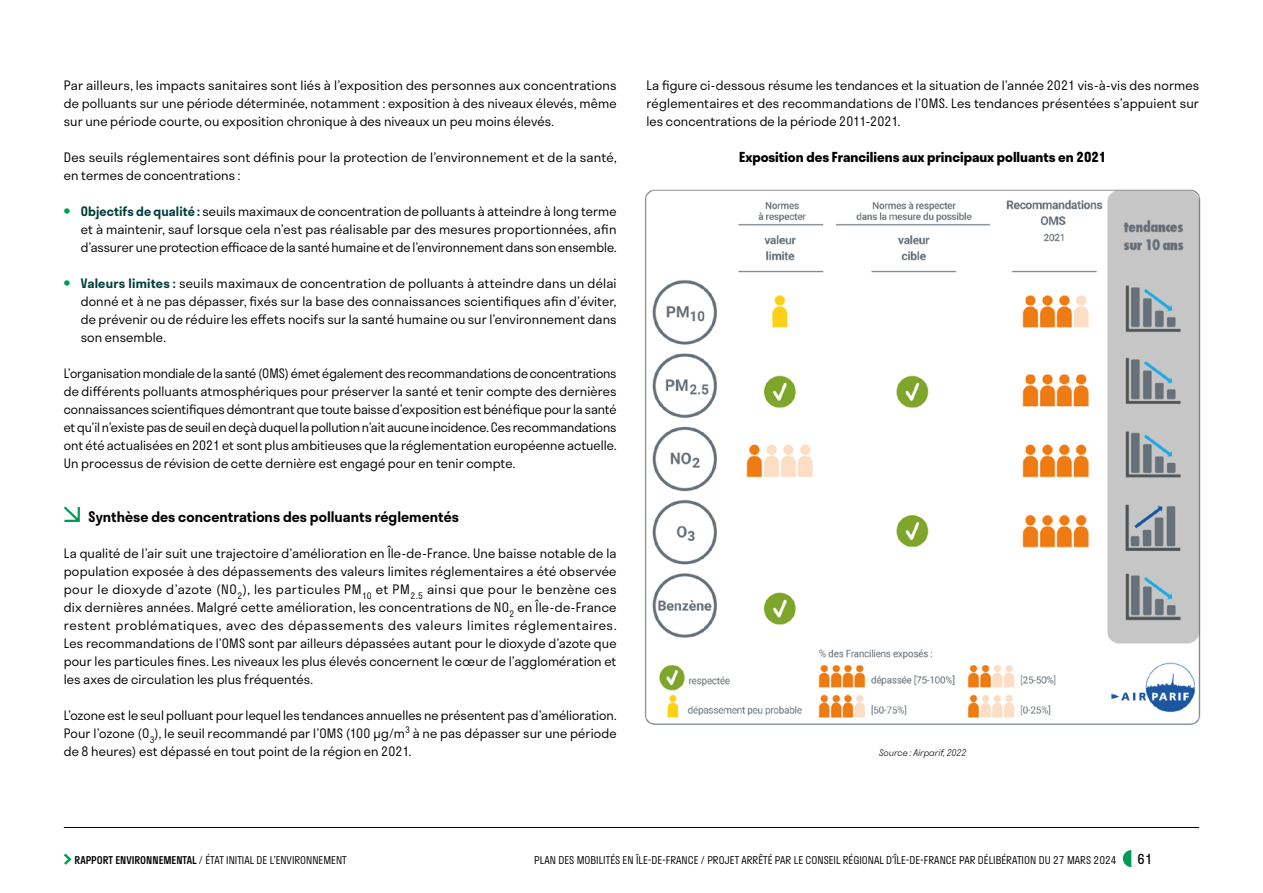
<style>
.page{position:relative;width:1263px;height:893px;background:#fff}
.page>*{position:absolute;margin:0;border:0;box-sizing:border-box;transform-origin:0 0}
.t1{font:600 14.25px "Stratos";letter-spacing:.005em;color:#000}
.t2{font:700 13.5px "Stratos";color:#000}
.t3{font:13.5px "Stratos";color:#000}
.t4{font:300 12.75px/18px "Stratos";letter-spacing:.005em;color:#000;text-align:justify}
.t5{font:300 10.5px "Stratos";color:#000}
.t6{font:italic 300 9px "Stratos";color:#000}
.s1{font-weight:900;font-size:16.5px;color:#009b56}
.s2{font-weight:600;color:#003e3c}
.s3{font-weight:500}
</style>
<div class="page">
<hr style="left:64px;top:827px;width:1135px;height:1px;background:#000">
<svg style="left:63px;top:853px;width:9px;height:12px"></svg>
<svg style="left:1123px;top:850px;width:8px;height:17px"></svg>
<svg style="left:64px;top:506px;width:16px;height:16px"></svg>
<img style="left:644px;top:189px;width:557px;height:536px">
<p class="t4" style="left:64px;top:76px;width:554px">Par ailleurs, les impacts sanitaires sont liés à l’exposition des personnes aux concentrations de polluants sur une période déterminée, notamment : exposition à des niveaux élevés, même sur une période courte, ou exposition chronique à des niveaux un peu moins élevés.</p>
<p class="t4" style="left:64px;top:148px;width:554px">Des seuils réglementaires sont définis pour la protection de l’environnement et de la santé, en termes de concentrations :</p>
<p class="t4" style="left:81px;top:202px;width:537px;text-indent:-17px"><span class="s1">•</span> <span class="s2">Objectifs de qualité :</span> seuils maximaux de concentration de polluants à atteindre à long terme et à maintenir, sauf lorsque cela n’est pas réalisable par des mesures proportionnées, afin d’assurer une protection efficace de la santé humaine et de l’environnement dans son ensemble.</p>
<p class="t4" style="left:81px;top:274px;width:537px;text-indent:-17px"><span class="s1">•</span> <span class="s2">Valeurs limites :</span> seuils maximaux de concentration de polluants à atteindre dans un délai donné et à ne pas dépasser, fixés sur la base des connaissances scientifiques afin d’éviter, de prévenir ou de réduire les effets nocifs sur la santé humaine ou sur l’environnement dans son ensemble.</p>
<p class="t4" style="left:64px;top:364px;width:554px">L’organisation mondiale de la santé (OMS) émet également des recommandations de concentrations de différents polluants atmosphériques pour préserver la santé et tenir compte des dernières connaissances scientifiques démontrant que toute baisse d’exposition est bénéfique pour la santé et qu’il n’existe pas de seuil en deçà duquel la pollution n’ait aucune incidence. Ces recommandations ont été actualisées en 2021 et sont plus ambitieuses que la réglementation européenne actuelle.<br>Un processus de révision de cette dernière est engagé pour en tenir compte.</p>
<p class="t1" style="left:89px;top:505px;width:372px">Synthèse des concentrations des polluants réglementés</p>
<p class="t4" style="left:64px;top:544px;width:554px">La qualité de l’air suit une trajectoire d’amélioration en Île-de-France. Une baisse notable de la population exposée à des dépassements des valeurs limites réglementaires a été observée pour le dioxyde d’azote (NO<sub>2</sub>), les particules PM<sub>10</sub> et PM<sub>2.5</sub> ainsi que pour le benzène ces dix dernières années. Malgré cette amélioration, les concentrations de NO<sub>2</sub> en Île-de-France restent problématiques, avec des dépassements des valeurs limites réglementaires.<br>Les recommandations de l’OMS sont par ailleurs dépassées autant pour le dioxyde d’azote que pour les particules fines. Les niveaux les plus élevés concernent le cœur de l’agglomération et les axes de circulation les plus fréquentés.</p>
<p class="t4" style="left:64px;top:706px;width:554px">L’ozone est le seul polluant pour lequel les tendances annuelles ne présentent pas d’amélioration.<br>Pour l’ozone (O<sub>3</sub>), le seuil recommandé par l’OMS (100 µg/m<sup>3</sup> à ne pas dépasser sur une période de 8 heures) est dépassé en tout point de la région en 2021.</p>
<p class="t4" style="left:646px;top:76px;width:554px">La figure ci-dessous résume les tendances et la situation de l’année 2021 vis-à-vis des normes réglementaires et des recommandations de l’OMS. Les tendances présentées s’appuient sur les concentrations de la période 2011-2021.</p>
<p class="t2" style="left:739px;top:146px;width:369px">Exposition des Franciliens aux principaux polluants en 2021</p>
<p class="t6" style="left:879px;top:745px;width:89px">Source : Airparif, 2022</p>
<p class="t5" style="left:75px;top:852px;width:274px"><span class="s3">RAPPORT ENVIRONNEMENTAL</span> / ÉTAT INITIAL DE L’ENVIRONNEMENT</p>
<p class="t5" style="left:534px;top:852px;width:584px">PLAN DES MOBILITÉS EN ÎLE-DE-FRANCE / PROJET ARRÊTÉ PAR LE CONSEIL RÉGIONAL D’ÎLE-DE-FRANCE PAR DÉLIBÉRATION DU 27 MARS 2024</p>
<p class="t3" style="left:1137px;top:848px;width:16px">61</p>
</div>
